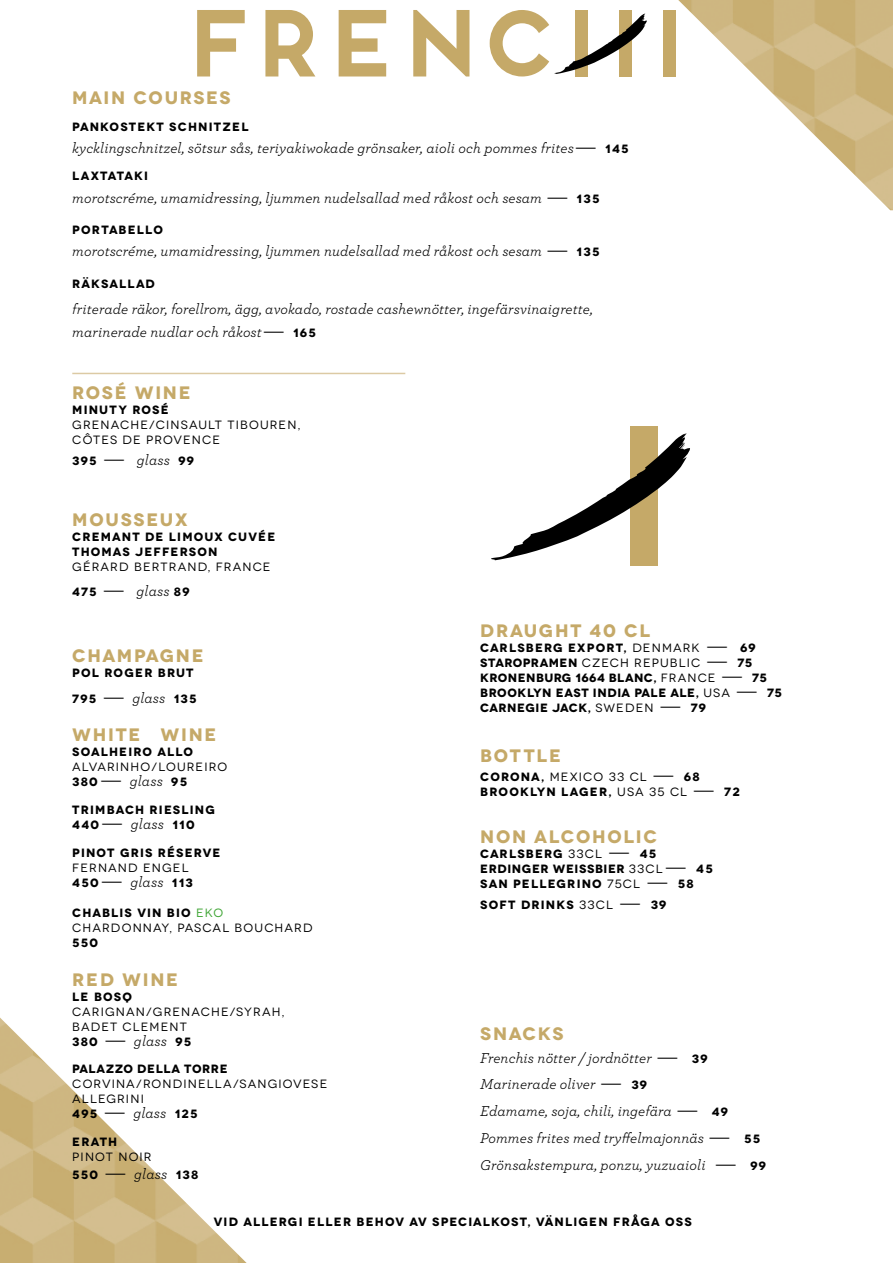
<style>
.page{position:relative;width:893px;height:1263px;background:#fff}
.page>*{position:absolute;margin:0;border:0;box-sizing:border-box;transform-origin:0 0}
.t1{font:700 18px "Novecentowide";letter-spacing:.095em;color:#c5a968}
.t2{font:italic 15px/26.7px "Archer";letter-spacing:.01em;color:#000}
.t3{font:700 12px/15px "Novecentowide";letter-spacing:.09em;color:#000}
.t4{font:12px/15px "Novecentowide";letter-spacing:.095em;color:#000}
.t5{font:700 12px/15px "Novecentowide";letter-spacing:.04em;color:#000}
.t6{font:700 12px "Novecentowide";letter-spacing:.05em;color:#000}
.s1{font-family:"Novecentowide";font-style:normal;font-size:13.5px}
.s2{font-family:"Novecentowide";font-weight:700;font-style:normal;font-size:12px}
.s3{font-weight:400;font-size:13.5px}
.s4{font-family:"Archer";font-weight:400;font-style:italic;font-size:15px}
.s5{font-weight:700}
.s6{font-size:13.5px}
.s7{font-family:"Archer";font-style:italic;font-size:15px}
.s8{color:#3fa535}
.s9{font-weight:400}
</style>
<div class="page">
<hr style="left:72px;top:373px;width:333px;height:1px;background:#dccaa4">
<div style="left:630px;top:426px;width:28px;height:140px;background:#c5a968"></div>
<svg style="left:491px;top:433px;width:199px;height:127px"></svg>
<img style="left:0;top:1017px;width:247px;height:246px">
<img style="left:678px;top:0;width:215px;height:210px">
<svg style="left:197px;top:10px;width:48px;height:66px"></svg>
<svg style="left:265px;top:10px;width:50px;height:66px"></svg>
<svg style="left:339px;top:10px;width:47px;height:66px"></svg>
<svg style="left:413px;top:10px;width:56px;height:66px"></svg>
<div style="left:663px;top:10px;width:13px;height:66px;background:#c5a968"></div>
<svg style="left:490px;top:10px;width:157px;height:66px"></svg>
<p class="t1" style="left:72px;top:86px;width:160px">MAIN COURSES</p>
<p class="t3" style="left:72px;top:119px;width:178px">PANKOSTEKT SCHNITZEL</p>
<p class="t2" style="left:72px;top:134px;width:558px">kycklingschnitzel, sötsur sås, teriyakiwokade grönsaker, aioli och pommes frites<span class="s1">—</span> <span class="s2">145</span></p>
<p class="t3" style="left:72px;top:168px;width:77px">LAXTATAKI</p>
<p class="t2" style="left:72px;top:183px;width:529px">morotscréme, umamidressing, ljummen nudelsallad med råkost och sesam <span class="s1">—</span> <span class="s2">135</span></p>
<p class="t3" style="left:72px;top:222px;width:92px">PORTABELLO</p>
<p class="t2" style="left:72px;top:237px;width:529px">morotscréme, umamidressing, ljummen nudelsallad med råkost och sesam <span class="s1">—</span> <span class="s2">135</span></p>
<p class="t3" style="left:72px;top:276px;width:84px">RÄKSALLAD</p>
<p class="t2" style="left:72px;top:297px;width:522px;line-height:22.5px">friterade räkor, forellrom, ägg, avokado, rostade cashewnötter, ingefärsvinaigrette, marinerade nudlar och råkost<span class="s1">—</span> <span class="s2">165</span></p>
<p class="t1" style="left:72px;top:381px;width:120px">ROSÉ WINE</p>
<p class="t3" style="left:72px;top:402px;width:98px">MINUTY ROSÉ</p>
<p class="t4" style="left:72px;top:417px;width:230px">GRENACHE/CINSAULT TIBOUREN,<br>CÔTES DE PROVENCE</p>
<p class="t3" style="left:72px;top:453px;width:123px">395 <span class="s3">—</span> <span class="s4">glass</span> 99</p>
<p class="t1" style="left:72px;top:508px;width:117px">MOUSSEUX</p>
<p class="t3" style="left:72px;top:529px;width:204px">CREMANT DE LIMOUX CUVÉE<br>THOMAS JEFFERSON</p>
<p class="t4" style="left:72px;top:554px;width:200px;line-height:25.5px">GÉRARD BERTRAND, FRANCE<br><span class="s5">475</span> <span class="s6">—</span> <span class="s7">glass</span> <span class="s5">89</span></p>
<p class="t1" style="left:72px;top:645px;width:133px">CHAMPAGNE</p>
<p class="t3" style="left:72px;top:660px;width:126px;line-height:25.5px">POL ROGER BRUT<br>795 <span class="s3">—</span> <span class="s4">glass</span> 135</p>
<p class="t1" style="left:72px;top:723px;width:146px">WHITE WINE</p>
<p class="t3" style="left:72px;top:744px;width:122px">SOALHEIRO ALLO</p>
<p class="t4" style="left:72px;top:759px;width:156px">ALVARINHO/LOUREIRO<br><span class="s5">380</span><span class="s6">—</span> <span class="s7">glass</span> <span class="s5">95</span></p>
<p class="t3" style="left:72px;top:802px;width:144px">TRIMBACH RIESLING<br>440<span class="s3">—</span> <span class="s4">glass</span> 110</p>
<p class="t3" style="left:72px;top:845px;width:150px">PINOT GRIS RÉSERVE</p>
<p class="t4" style="left:72px;top:860px;width:122px">FERNAND ENGEL<br><span class="s5">450</span><span class="s6">—</span> <span class="s7">glass</span> <span class="s5">113</span></p>
<p class="t4" style="left:72px;top:906px;width:242px"><span class="s5">CHABLIS VIN BIO</span> <span class="s8">EKO<br></span>CHARDONNAY, PASCAL BOUCHARD</p>
<p class="t3" style="left:72px;top:936px;width:27px">550</p>
<p class="t1" style="left:72px;top:968px;width:107px">RED WINE</p>
<p class="t3" style="left:72px;top:989px;width:61px">LE BOSQ</p>
<p class="t4" style="left:72px;top:1004px;width:214px">CARIGNAN/GRENACHE/SYRAH,<br>BADET CLEMENT<br><span class="s5">380</span> <span class="s6">—</span> <span class="s7">glass</span> <span class="s5">95</span></p>
<p class="t6" style="left:72px;top:1062px;width:157px">PALAZZO DELLA TORRE</p>
<p class="t4" style="left:72px;top:1077px;width:256px">CORVINA/RONDINELLA/SANGIOVESE<br>ALLEGRINI<br><span class="s5">495</span> <span class="s6">—</span> <span class="s7">glass</span> <span class="s5">125</span></p>
<p class="t3" style="left:72px;top:1134px;width:47px">ERATH</p>
<p class="t4" style="left:72px;top:1148px;width:128px;line-height:18px">PINOT NOIR<br><span class="s5">550</span> <span class="s6">—</span> <span class="s7">glass</span> <span class="s5">138</span></p>
<p class="t1" style="left:480px;top:620px;width:171px">DRAUGHT 40 CL</p>
<p class="t5" style="left:480px;top:641px;width:303px">CARLSBERG EXPORT, <span class="s9">DENMARK</span> <span class="s3">—</span> 69<br>STAROPRAMEN <span class="s9">CZECH REPUBLIC</span> <span class="s3">—</span> 75<br>KRONENBURG 1664 BLANC, <span class="s9">FRANCE</span> <span class="s3">—</span> 75<br>BROOKLYN EAST INDIA PALE ALE, <span class="s9">USA</span> <span class="s3">—</span> 75<br>CARNEGIE JACK, <span class="s9">SWEDEN</span> <span class="s3">—</span> 79</p>
<p class="t1" style="left:480px;top:744px;width:82px">BOTTLE</p>
<p class="t3" style="left:480px;top:769px;width:261px">CORONA, <span class="s9">MEXICO 33 CL</span> <span class="s3">—</span> 68<br>BROOKLYN LAGER, <span class="s9">USA 35 CL</span> <span class="s3">—</span> 72</p>
<p class="t1" style="left:480px;top:825px;width:178px">NON ALCOHOLIC</p>
<p class="t3" style="left:480px;top:846px;width:234px">CARLSBERG <span class="s9">33CL</span> <span class="s3">—</span> 45<br>ERDINGER WEISSBIER <span class="s9">33CL</span><span class="s3">—</span> 45<br>SAN PELLEGRINO <span class="s9">75CL</span> <span class="s3">—</span> 58</p>
<p class="t3" style="left:480px;top:897px;width:188px">SOFT DRINKS <span class="s9">33CL</span> <span class="s3">—</span> 39</p>
<p class="t1" style="left:480px;top:1022px;width:85px">SNACKS</p>
<p class="t2" style="left:480px;top:1043px;width:287px">Frenchis nötter / jordnötter <span class="s1">—</span> <span class="s2">39<br></span>Marinerade oliver <span class="s1">—</span> <span class="s2">39<br></span>Edamame, soja, chili, ingefära <span class="s1">—</span> <span class="s2">49<br></span>Pommes frites med tryffelmajonnäs <span class="s1">—</span> <span class="s2">55<br></span>Grönsakstempura, ponzu, yuzuaioli <span class="s1">—</span> <span class="s2">99</span></p>
<p class="t3" style="left:214px;top:1214px;width:479px">VID ALLERGI ELLER BEHOV AV SPECIALKOST, VÄNLIGEN FRÅGA OSS</p>
</div>
